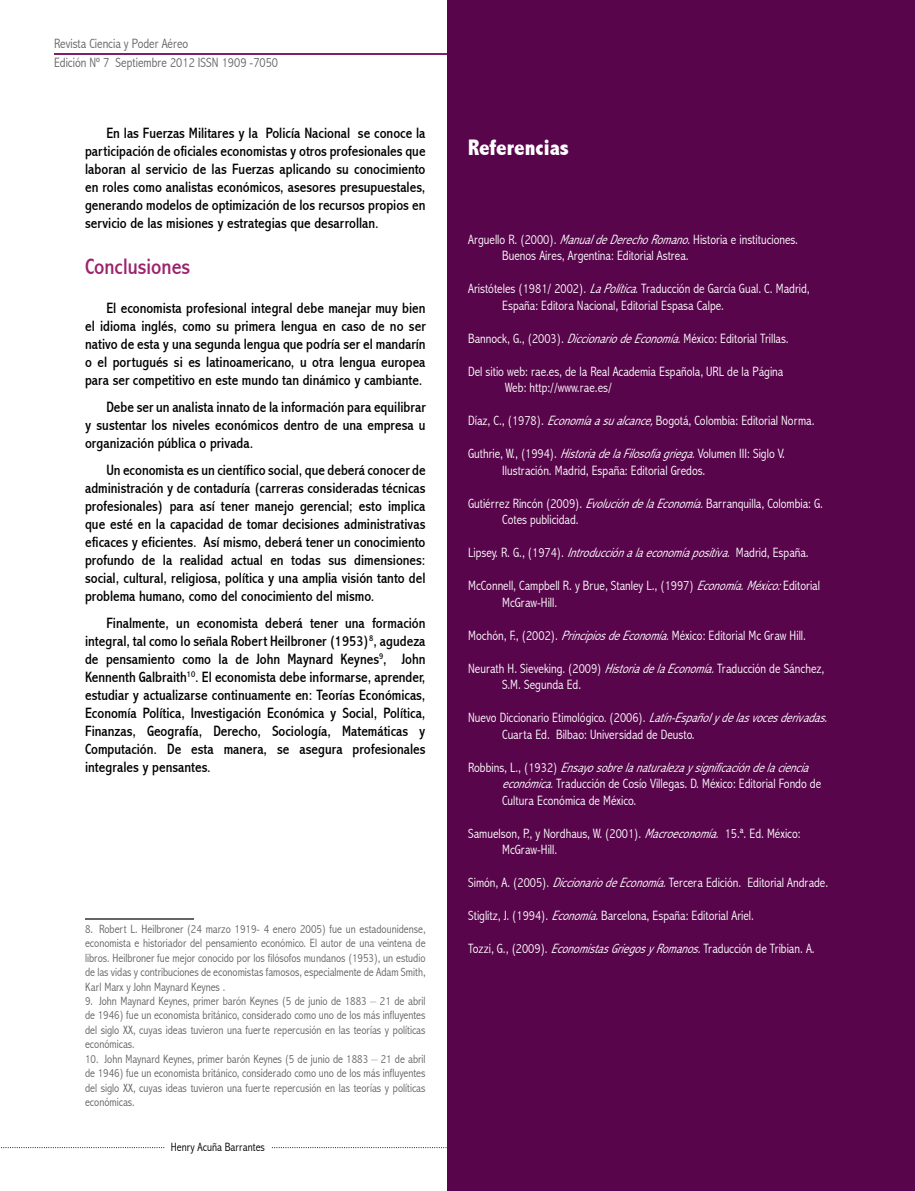
<style>
.page{position:relative;width:915px;height:1191px;background:#fff}
.page>*{position:absolute;margin:0;border:0;box-sizing:border-box;transform-origin:0 0}
.t1{font:condensed 22.5px "Abadi";color:#9b236c}
.t2{font:800 condensed 22.5px "Abadi";color:#fff}
.t3{font:condensed 15px/18px "Abadi";color:#000;text-align:justify}
.t4{font:300 condensed 13.5px/16.5px "Abadi";color:#fff}
.t5{font:300 condensed 13.5px/19.4px "Abadi";color:#636466}
.t6{font:300 condensed 12px/14.4px "Abadi";color:#636466;text-align:justify}
.t7{font:300 condensed 12px "Abadi";color:#000}
.s1{font-style:italic}
</style>
<div class="page">
<hr style="left:54px;top:53px;width:660px;height:1px;background:#7d216c">
<svg style="left:272px;top:1147px;width:174px;height:2px"></svg>
<svg style="left:1px;top:1147px;width:163px;height:1px"></svg>
<hr style="left:85px;top:918px;width:108px;height:1px;background:#636466">
<div style="left:446px;top:0;width:468px;height:1191px;background:#58054b"></div>
<p class="t5" style="left:54px;top:34px;width:225px">Revista Ciencia y Poder Aéreo<br>Edición Nº 7 Septiembre 2012 ISSN 1909 -7050</p>
<p class="t3" style="left:85px;top:124px;width:342px;text-indent:21px">En las Fuerzas Militares y la Policía Nacional se conoce la participación de oficiales economistas y otros profesionales que laboran al servicio de las Fuerzas aplicando su conocimiento en roles como analistas económicos, asesores presupuestales, generando modelos de optimización de los recursos propios en servicio de las misiones y estrategias que desarrollan.</p>
<h1 class="t1" style="left:85px;top:253px;width:107px">Conclusiones</h1>
<p class="t3" style="left:85px;top:299px;width:342px;text-indent:21px">El economista profesional integral debe manejar muy bien el idioma inglés, como su primera lengua en caso de no ser nativo de esta y una segunda lengua que podría ser el mandarín o el portugués si es latinoamericano, u otra lengua europea para ser competitivo en este mundo tan dinámico y cambiante.</p>
<p class="t3" style="left:85px;top:398px;width:342px;text-indent:21px">Debe ser un analista innato de la información para equilibrar y sustentar los niveles económicos dentro de una empresa u organización pública o privada.</p>
<p class="t3" style="left:85px;top:461px;width:342px;text-indent:21px">Un economista es un científico social, que deberá conocer de administración y de contaduría (carreras consideradas técnicas profesionales) para así tener manejo gerencial; esto implica que esté en la capacidad de tomar decisiones administrativas eficaces y eficientes. Así mismo, deberá tener un conocimiento profundo de la realidad actual en todas sus dimensiones: social, cultural, religiosa, política y una amplia visión tanto del problema humano, como del conocimiento del mismo.</p>
<p class="t3" style="left:85px;top:614px;width:342px;text-indent:21px">Finalmente, un economista deberá tener una formación integral, tal como lo señala Robert Heilbroner (1953)<sup>8</sup>, agudeza de pensamiento como la de John Maynard Keynes<sup>9</sup>, John Kennenth Galbraith<sup>10</sup>. El economista debe informarse, aprender, estudiar y actualizarse continuamente en: Teorías Económicas, Economía Política, Investigación Económica y Social, Política, Finanzas, Geografía, Derecho, Sociología, Matemáticas y Computación. De esta manera, se asegura profesionales integrales y pensantes.</p>
<p class="t6" style="left:85px;top:922px;width:342px">8. Robert L. Heilbroner (24 marzo 1919- 4 enero 2005) fue un estadounidense, economista e historiador del pensamiento económico. El autor de una veintena de libros. Heilbroner fue mejor conocido por los filósofos mundanos (1953), un estudio de las vidas y contribuciones de economistas famosos, especialmente de Adam Smith, Karl Marx y John Maynard Keynes .</p>
<p class="t6" style="left:85px;top:994px;width:342px">9. John Maynard Keynes, primer barón Keynes (5 de junio de 1883 – 21 de abril de 1946) fue un economista británico, considerado como uno de los más influyentes del siglo XX, cuyas ideas tuvieron una fuerte repercusión en las teorías y políticas económicas.</p>
<p class="t6" style="left:85px;top:1051px;width:342px">10. John Maynard Keynes, primer barón Keynes (5 de junio de 1883 – 21 de abril de 1946) fue un economista británico, considerado como uno de los más influyentes del siglo XX, cuyas ideas tuvieron una fuerte repercusión en las teorías y políticas económicas.</p>
<p class="t7" style="left:171px;top:1139px;width:96px">Henry Acuña Barrantes</p>
<h1 class="t2" style="left:468px;top:134px;width:102px">Referencias</h1>
<p class="t4" style="left:502px;top:231px;width:297px;text-indent:-34px">Arguello R. (2000). <span class="s1">ManualdeDerechoRomano</span>. Historia e instituciones.<br>Buenos Aires, Argentina: Editorial Astrea.</p>
<p class="t4" style="left:502px;top:280px;width:309px;text-indent:-34px">Aristóteles (1981/ 2002). <span class="s1">LaPolítica</span>. Traducción de García Gual. C. Madrid,<br>España: Editora Nacional, Editorial Espasa Calpe.</p>
<p class="t4" style="left:468px;top:330px;width:322px">Bannock, G., (2003). <span class="s1">DiccionariodeEconomía.</span>México: Editorial Trillas.</p>
<p class="t4" style="left:505px;top:363px;width:279px;text-indent:-37px">Del sitio web: rae.es, de la Real Academia Española, URL de la Página<br>Web: http://www.rae.es/</p>
<p class="t4" style="left:468px;top:412px;width:348px">Díaz, C., (1978). <span class="s1">Economíaasualcance,</span>Bogotá, Colombia: Editorial Norma.</p>
<p class="t4" style="left:502px;top:445px;width:284px;text-indent:-34px">Guthrie, W., (1994). <span class="s1">HistoriadelaFilosofíagriega.</span>Volumen III: Siglo V.<br>Ilustración. Madrid, España: Editorial Gredos.</p>
<p class="t4" style="left:502px;top:495px;width:322px;text-indent:-34px">Gutiérrez Rincón (2009). <span class="s1">EvolucióndelaEconomía.</span>Barranquilla, Colombia: G.<br>Cotes publicidad.</p>
<p class="t4" style="left:468px;top:544px;width:342px">L i p s e y. R . G . , ( 1 9 7 4 ) . <span class="s1">Introducciónalaeconomíapositiva.</span>M a d r i d , E s p a ñ a .</p>
<p class="t4" style="left:502px;top:577px;width:319px;text-indent:-34px">McConnell, Campbell R. y Brue, Stanley L., (1997) <span class="s1">Economía.México:</span>Editorial<br>McGraw-Hill.</p>
<p class="t4" style="left:468px;top:627px;width:339px">Mochón, F., (2002). <span class="s1">PrincipiosdeEconomía.</span>México: Editorial Mc Graw Hill.</p>
<p class="t4" style="left:502px;top:660px;width:323px;text-indent:-34px">Neurath H. Sieveking. (2009) <span class="s1">HistoriadelaEconomía.</span>Traducción de Sánchez,<br>S.M. Segunda Ed.</p>
<p class="t4" style="left:502px;top:709px;width:332px;text-indent:-34px">Nuevo Diccionario Etimológico. (2006). <span class="s1">Latín-Españolydelasvocesderivadas.<br></span>Cuarta Ed. Bilbao: Universidad de Deusto.</p>
<p class="t4" style="left:502px;top:759px;width:320px;text-indent:-34px">R o b b i n s , L . , ( 1 9 3 2 ) <span class="s1">Ensayosobrelanaturalezaysignificacióndelaciencia económica.</span>Traducción de Cosío Villegas. D. México: Editorial Fondo de<br>Cultura Económica de México.</p>
<p class="t4" style="left:502px;top:825px;width:300px;text-indent:-34px">Samuelson, P., y Nordhaus, W. (2001). <span class="s1">Macroeconomía.</span>15.ª. Ed. México:<br>McGraw-Hill.</p>
<p class="t4" style="left:468px;top:874px;width:361px">Simón, A. (2005). <span class="s1">DiccionariodeEconomía.</span>Tercera Edición. Editorial Andrade.</p>
<p class="t4" style="left:468px;top:907px;width:287px">Stiglitz, J. (1994). <span class="s1">Economía.</span>Barcelona, España: Editorial Ariel.</p>
<p class="t4" style="left:468px;top:940px;width:348px">Tozzi, G., (2009). <span class="s1">EconomistasGriegosyRomanos.</span>Traducción de Tribian. A.</p>
</div>
